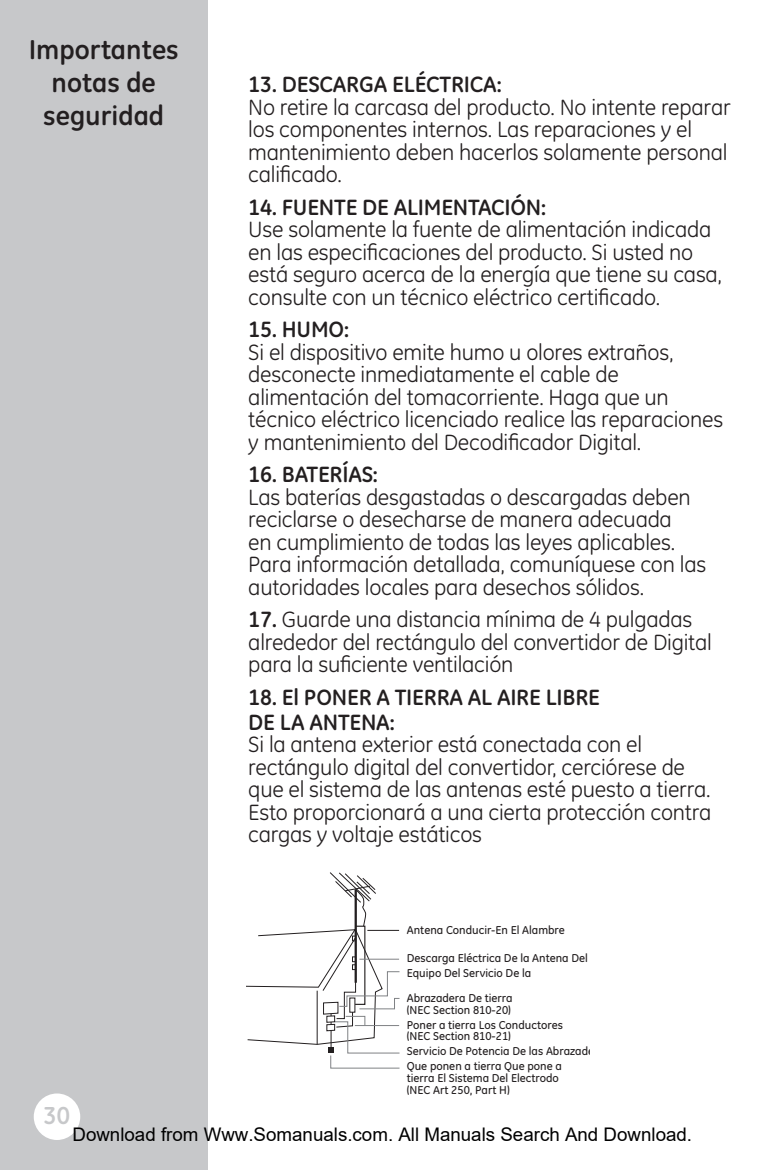
<style>
.page{position:relative;width:765px;height:1170px;background:#fff}
.page>*{position:absolute;margin:0;border:0;box-sizing:border-box;transform-origin:0 0}
.t1{font:700 27.5px/33px "GE Inspira";color:#231f20;text-align:center}
.t2{font:700 25px "GE Inspira";color:#c7c8ca}
.t3{font:22.5px/22.5px "GE Inspira";letter-spacing:-.01em;color:#231f20}
.t4{font:700 22.5px/25px "GE Inspira";letter-spacing:-.01em;color:#231f20}
.t5{font:18.75px "Arial";color:#000}
.t6{font:500 11.75px/11.8px "GE Inspira";color:#231f20}
.s1{font-weight:700}
</style>
<div class="page">
<div style="left:0;top:0;width:208px;height:1170px;background:#c7c8ca"></div>
<div style="left:34px;top:1093px;width:46px;height:47px;background:#fff;border-radius:50%"></div>
<hr style="left:764px;top:0;width:1px;height:1170px;background:#c7c8ca">
<svg style="left:246px;top:872px;width:154px;height:197px"></svg>
<p class="t1" style="left:29px;top:33px;width:152px">Importantes notas de seguridad</p>
<p class="t4" style="left:248px;top:72px;width:255px">13. DESCARGA ELÉCTRICA:</p>
<p class="t3" style="left:248px;top:96px;width:484px">No retire la carcasa del producto. No intente reparar los componentes internos. Las reparaciones y el mantenimiento deben hacerlos solamente personal calificado.</p>
<p class="t4" style="left:248px;top:194px;width:299px">14. FUENTE DE ALIMENTACIÓN:</p>
<p class="t3" style="left:248px;top:218px;width:475px">Use solamente la fuente de alimentación indicada en las especificaciones del producto. Si usted no está seguro acerca de la energía que tiene su casa, consulte con un técnico eléctrico certificado.</p>
<p class="t4" style="left:248px;top:317px;width:102px">15. HUMO:</p>
<p class="t3" style="left:248px;top:341px;width:476px">Si el dispositivo emite humo u olores extraños, desconecte inmediatamente el cable de alimentación del tomacorriente. Haga que un técnico eléctrico licenciado realice las reparaciones y mantenimiento del Decodificador Digital.</p>
<p class="t4" style="left:248px;top:462px;width:131px">16. BATERÍAS:</p>
<p class="t3" style="left:248px;top:486px;width:459px">Las baterías desgastadas o descargadas deben reciclarse o desecharse de manera adecuada<br>en cumplimiento de todas las leyes aplicables.<br>Para información detallada, comuníquese con las autoridades locales para desechos sólidos.</p>
<p class="t3" style="left:248px;top:608px;width:465px"><span class="s1">17.</span> Guarde una distancia mínima de 4 pulgadas alrededor del rectángulo del convertidor de Digital para la suficiente ventilación</p>
<p class="t4" style="left:248px;top:684px;width:353px">18. El PONER A TIERRA AL AIRE LIBRE<br>DE LA ANTENA:</p>
<p class="t3" style="left:248px;top:733px;width:465px">Si la antena exterior está conectada con el rectángulo digital del convertidor, cerciórese de que el sistema de las antenas esté puesto a tierra.<br>Esto proporcionará a una cierta protección contra cargas y voltaje estáticos</p>
<p class="t6" style="left:407px;top:924px;width:159px">Antena Conducir-En El Alambre</p>
<p class="t6" style="left:407px;top:951px;width:183px;line-height:15px">Descarga Eléctrica De la Antena Del<br>Equipo Del Servicio De la</p>
<p class="t6" style="left:407px;top:992px;width:107px">Abrazadera De tierra (NEC Section 810-20)</p>
<p class="t6" style="left:407px;top:1019px;width:158px">Poner a tierra Los Conductores (NEC Section 810-21)</p>
<p class="t6" style="left:407px;top:1044px;width:205px;line-height:15px">Servicio De Potencia De las Abrazaderas<br>Que ponen a tierra Que pone a</p>
<p class="t6" style="left:407px;top:1072px;width:154px">tierra El Sistema Del Electrodo (NEC Art 250, Part H)</p>
<p class="t5" style="left:72px;top:1124px;width:621px">Download from Www.Somanuals.com. All Manuals Search And Download.</p>
<p class="t2" style="left:43px;top:1099px;width:28px">30</p>
</div>
